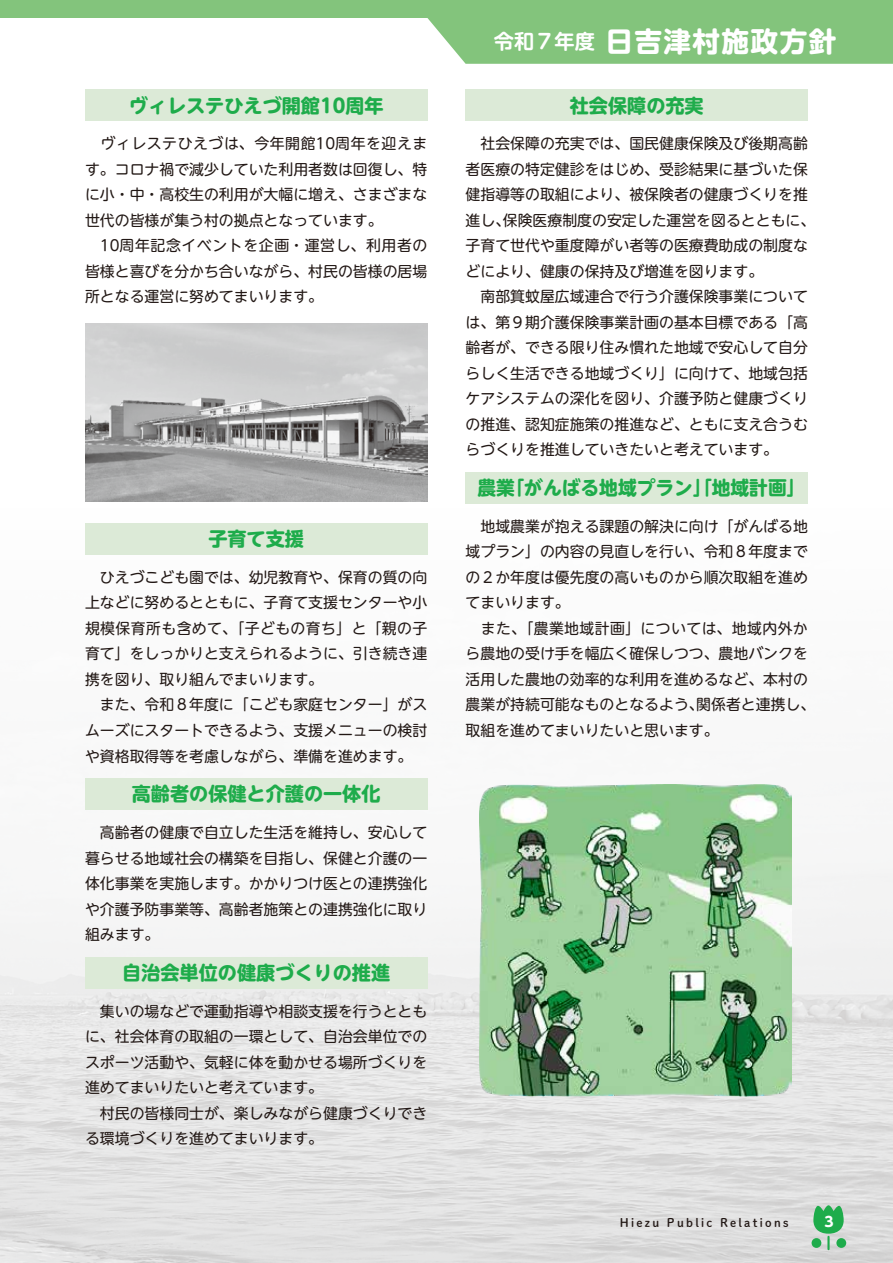
<style>
.page{position:relative;width:893px;height:1263px;background:#fff}
.page>*{position:absolute;margin:0;border:0;box-sizing:border-box;transform-origin:0 0}
.t1{font:700 27.6px "UD Shin M Go Pr 6 N";letter-spacing:.05em;color:#fff}
.t2{font:700 19.2px "UD Shin M Go Pr 6 N";color:#1eac4b}
.t3{font:14.85px/25.5px "UD Shin M Go Pr 6 N";color:#221815}
.t4{font:700 13.8px "UD Shin M Go Pr 6 N";color:#fff}
.t5{font:11.7px "Shuei M Go Std B";letter-spacing:.2em;color:#221815}
.s1{font-family:"UD Shin M Go Pr 6 N De";font-size:20.25px}
</style>
<div class="page">
<div style="left:412px;top:0;width:481px;height:64px;background:#83c47c"></div>
<div style="left:0;top:0;width:449px;height:17px;background:#83c47c"></div>
<img style="left:0;top:502px;width:893px;height:761px">
<div style="left:85px;top:89px;width:342px;height:32px;background:#dcead7"></div>
<div style="left:85px;top:523px;width:342px;height:32px;background:#dcead7"></div>
<div style="left:85px;top:778px;width:342px;height:32px;background:#dcead7"></div>
<div style="left:85px;top:957px;width:342px;height:32px;background:#dcead7"></div>
<div style="left:466px;top:89px;width:342px;height:32px;background:#dcead7"></div>
<div style="left:466px;top:472px;width:342px;height:32px;background:#dcead7"></div>
<img style="left:85px;top:323px;width:342px;height:179px">
<img style="left:479px;top:784px;width:313px;height:313px">
<svg style="left:813px;top:1205px;width:31px;height:44px"></svg>
<div style="left:812px;top:1238px;width:9px;height:10px;background:#1eac4b;border-radius:50%"></div>
<div style="left:836px;top:1238px;width:10px;height:10px;background:#1eac4b;border-radius:50%"></div>
<p class="t2" style="left:129px;top:89px;width:256px">ヴィレステひえづ開館10周年</p>
<p class="t3" style="left:85px;top:130px;width:344px">　ヴィレステひえづは、今年開館10周年を迎えます。コロナ禍で減少していた利用者数は回復し、特に小・中・高校生の利用が大幅に増え、さまざまな世代の皆様が集う村の拠点となっています。<br>　10周年記念イベントを企画・運営し、利用者の皆様と喜びを分かち合いながら、村民の皆様の居場所となる運営に努めてまいります。</p>
<p class="t2" style="left:208px;top:522px;width:97px">子育て支援</p>
<p class="t3" style="left:85px;top:564px;width:344px">　ひえづこども園では、幼児教育や、保育の質の向上などに努めるとともに、子育て支援センターや小規模保育所も含めて、「子どもの育ち」と「親の子育て」をしっかりと支えられるように、引き続き連携を図り、取り組んでまいります。<br>　また、令和８年度に「こども家庭センター」がスムーズにスタートできるよう、支援メニューの検討や資格取得等を考慮しながら、準備を進めます。</p>
<p class="t2" style="left:132px;top:777px;width:250px">高齢者の保健と介護の一体化</p>
<p class="t3" style="left:85px;top:819px;width:344px;text-align:justify">　高齢者の健康で自立した生活を維持し、安心して暮らせる地域社会の構築を目指し、保健と介護の一体化事業を実施します。かかりつけ医との連携強化や介護予防事業等、高齢者施策との連携強化に取り組みます。</p>
<p class="t2" style="left:122px;top:956px;width:269px">自治会単位の健康づくりの推進</p>
<p class="t3" style="left:85px;top:997px;width:344px">　集いの場などで運動指導や相談支援を行うとともに、社会体育の取組の一環として、自治会単位でのスポーツ活動や、気軽に体を動かせる場所づくりを進めてまいりたいと考えています。<br>　村民の皆様同士が、楽しみながら健康づくりできる環境づくりを進めてまいります。</p>
<h1 class="t1" style="left:494px;top:17px;width:344px"><span class="s1">令和７年度</span>日吉津村施政方針</h1>
<p class="t2" style="left:570px;top:89px;width:135px">社会保障の充実</p>
<p class="t3" style="left:466px;top:130px;width:351px">　社会保障の充実では、国民健康保険及び後期高齢者医療の特定健診をはじめ、受診結果に基づいた保健指導等の取組により、被保険者の健康づくりを推進し、保険医療制度の安定した運営を図るとともに、子育て世代や重度障がい者等の医療費助成の制度などにより、健康の保持及び増進を図ります。<br>　南部箕蚊屋広域連合で行う介護保険事業については、第９期介護保険事業計画の基本目標である「高齢者が、できる限り住み慣れた地域で安心して自分らしく生活できる地域づくり」に向けて、地域包括ケアシステムの深化を図り、介護予防と健康づくりの推進、認知症施策の推進など、ともに支え合うむらづくりを推進していきたいと考えています。</p>
<p class="t2" style="left:477px;top:471px;width:330px">農業「がんばる地域プラン」「地域計画」</p>
<p class="t3" style="left:466px;top:513px;width:351px">　地域農業が抱える課題の解決に向け「がんばる地域プラン」の内容の見直しを行い、令和８年度までの２か年度は優先度の高いものから順次取組を進めてまいります。<br>　また、「農業地域計画」については、地域内外から農地の受け手を幅広く確保しつつ、農地バンクを活用した農地の効率的な利用を進めるなど、本村の農業が持続可能なものとなるよう、関係者と連携し、取組を進めてまいりたいと思います。</p>
<p class="t5" style="left:620px;top:1214px;width:170px">Hiezu Public Relations</p>
<p class="t4" style="left:824px;top:1209px;width:11px">3</p>
</div>
